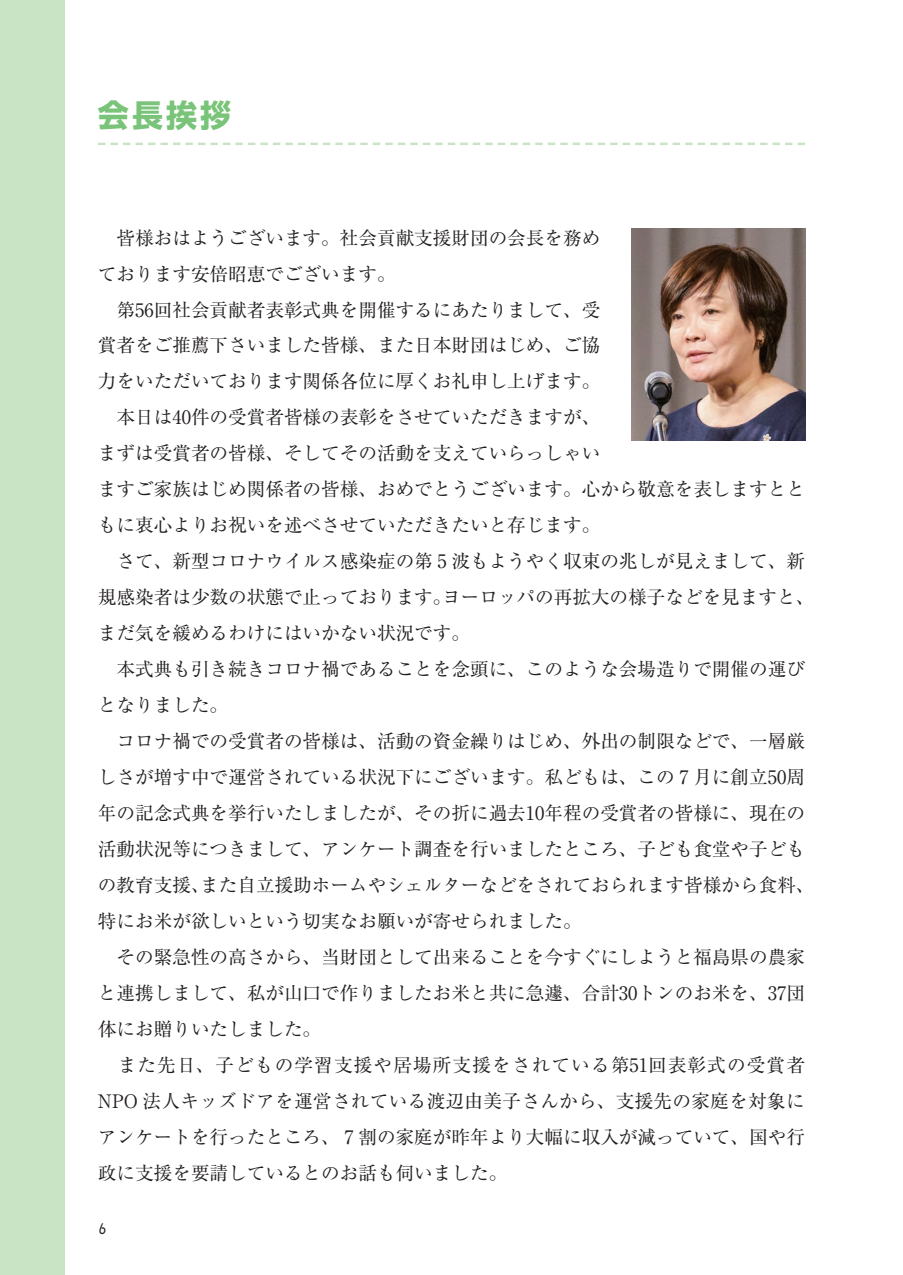
<style>
.page{position:relative;width:903px;height:1275px;background:#fff}
.page>*{position:absolute;margin:0;border:0;box-sizing:border-box;transform-origin:0 0}
.t1{font:700 30.97px "Shin Go Pr 6";color:#79c479}
.t2{font:18.55px/35.9px "Ryumin Pro";color:#231f20}
.t3{font:500 13.65px "Taka Hand Std";color:#231f20}
</style>
<div class="page">
<div style="left:0;top:0;width:64px;height:1275px;background:#c9e4c5"></div>
<svg style="left:98px;top:143px;width:707px;height:2px"></svg>
<img style="left:631px;top:228px;width:174px;height:212px">
<h1 class="t1" style="left:98px;top:90px;width:135px">会長挨拶</h1>
<p class="t2" style="left:98px;top:218px;width:718px">　皆様おはようございます。社会貢献支援財団の会長を務め<br>ております安倍昭恵でございます。<br>　第56回社会貢献者表彰式典を開催するにあたりまして、受<br>賞者をご推薦下さいました皆様、また日本財団はじめ、ご協<br>力をいただいております関係各位に厚くお礼申し上げます。<br>　本日は40件の受賞者皆様の表彰をさせていただきますが、<br>まずは受賞者の皆様、そしてその活動を支えていらっしゃい<br>ますご家族はじめ関係者の皆様、おめでとうございます。心から敬意を表しますとともに衷心よりお祝いを述べさせていただきたいと存じます。<br>　さて、新型コロナウイルス感染症の第 5 波もようやく収束の兆しが見えまして、新規感染者は少数の状態で止っております。ヨーロッパの再拡大の様子などを見ますと、まだ気を緩めるわけにはいかない状況です。<br>　本式典も引き続きコロナ禍であることを念頭に、このような会場造りで開催の運びとなりました。<br>　コロナ禍での受賞者の皆様は、活動の資金繰りはじめ、外出の制限などで、一層厳しさが増す中で運営されている状況下にございます。私どもは、この 7 月に創立50周年の記念式典を挙行いたしましたが、その折に過去10年程の受賞者の皆様に、現在の活動状況等につきまして、アンケート調査を行いましたところ、子ども食堂や子どもの教育支援、また自立援助ホームやシェルターなどをされておられます皆様から食料、特にお米が欲しいという切実なお願いが寄せられました。<br>　その緊急性の高さから、当財団として出来ることを今すぐにしようと福島県の農家と連携しまして、私が山口で作りましたお米と共に急遽、合計30トンのお米を、37団体にお贈りいたしました。<br>　また先日、子どもの学習支援や居場所支援をされている第51回表彰式の受賞者NPO 法人キッズドアを運営されている渡辺由美子さんから、支援先の家庭を対象にアンケートを行ったところ、 7 割の家庭が昨年より大幅に収入が減っていて、国や行政に支援を要請しているとのお話も伺いました。</p>
<p class="t3" style="left:99px;top:1219px;width:8px">6</p>
</div>
